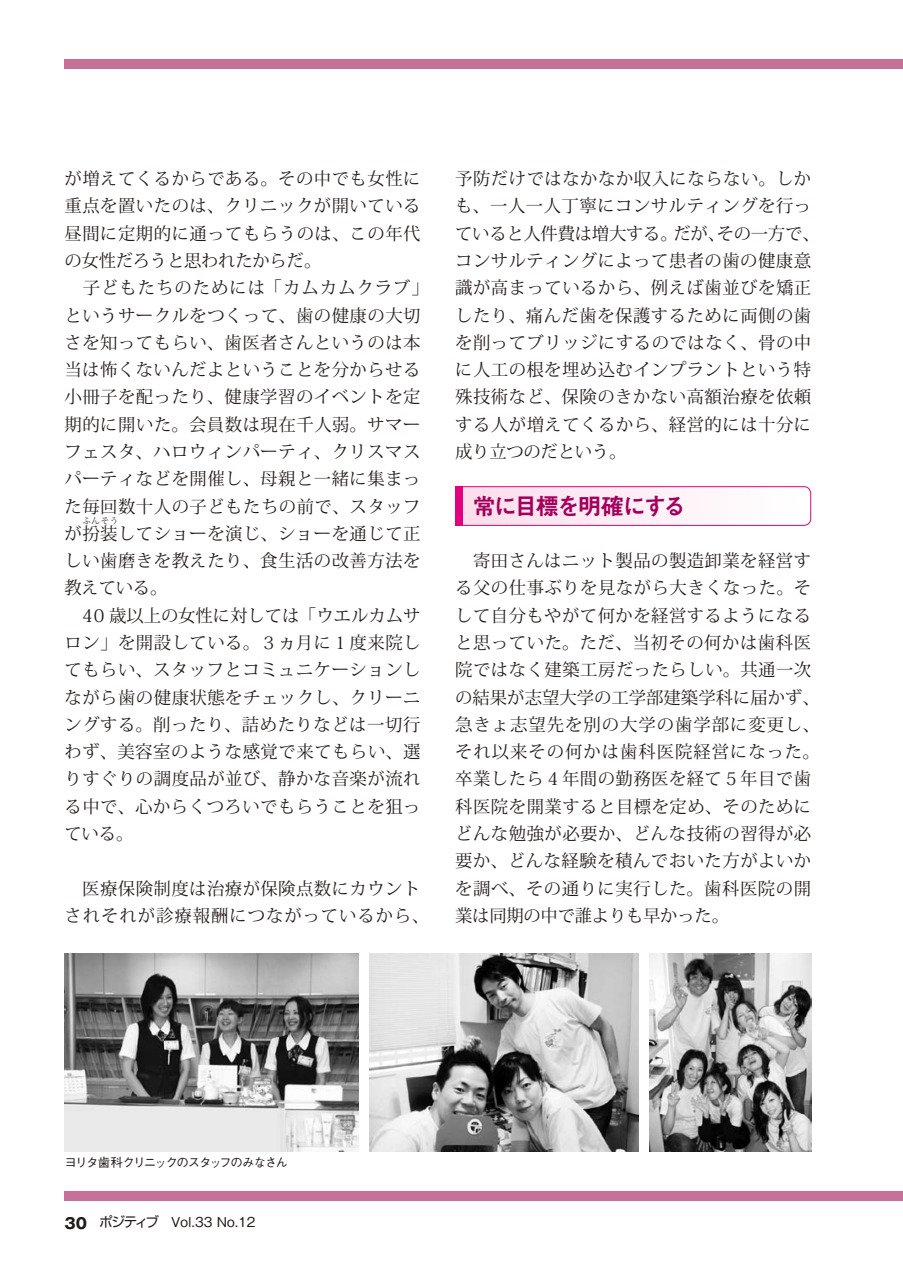
<style>
.page{position:relative;width:903px;height:1275px;background:#fff}
.page>*{position:absolute;margin:0;border:0;box-sizing:border-box;transform-origin:0 0}
.t1{font:23.62px "Midashi Go Pro MB31";letter-spacing:-.1em;color:#a4005b}
.t2{font:17.32px/27.3px "Koz Min Pro";letter-spacing:.03em;color:#231916}
.t3{font:500 13.65px "Gothic BBB Pro";color:#231916}
.t4{font:500 12.42px "Gothic BBB Pro";letter-spacing:-.105em;color:#231916}
.t5{font:8.75px "Koz Min Pro";color:#231916}
.s1{font-family:"Gothic MB101 Pro";font-weight:700;font-size:14.88px}
.s2{font-family:"Shin Go Pro";font-weight:400}
</style>
<div class="page">
<div style="left:64px;top:60px;width:839px;height:9px;background:#c77198"></div>
<div style="left:64px;top:1191px;width:839px;height:9px;background:#c77198"></div>
<img style="left:64px;top:953px;width:295px;height:199px">
<div style="left:456px;top:487px;width:355px;height:38px;background:linear-gradient(to right,#fad8e7,#fff);border-radius:7px"></div>
<div style="left:455px;top:486px;width:356px;height:40px;border:1px solid #e4007f;border-radius:7px"></div>
<div style="left:455px;top:486px;width:7px;height:40px;background:#e4007f"></div>
<img style="left:370px;top:953px;width:269px;height:199px">
<img style="left:649px;top:953px;width:162px;height:199px">
<p class="t2" style="left:64px;top:165px;width:366px">が増えてくるからである。その中でも女性に重点を置いたのは、クリニックが開いている昼間に定期的に通ってもらうのは、この年代の女性だろうと思われたからだ。<br>　子どもたちのためには「カムカムクラブ」というサークルをつくって、歯の健康の大切さを知ってもらい、歯医者さんというのは本当は怖くないんだよということを分からせる小冊子を配ったり、健康学習のイベントを定期的に開いた。会員数は現在千人弱。サマーフェスタ、ハロウィンパーティ、クリスマスパーティなどを開催し、母親と一緒に集まった毎回数十人の子どもたちの前で、スタッフが扮装してショーを演じ、ショーを通じて正</p>
<p class="t5" style="left:83px;top:514px;width:37px">ふんそう</p>
<p class="t2" style="left:64px;top:547px;width:358px">しい歯磨きを教えたり、食生活の改善方法を教えている。<br>　40 歳以上の女性に対しては「ウエルカムサロン」を開設している。３ヵ月に１度来院してもらい、スタッフとコミュニケーションしながら歯の健康状態をチェックし、クリーニングする。削ったり、詰めたりなどは一切行わず、美容室のような感覚で来てもらい、選りすぐりの調度品が並び、静かな音楽が流れる中で、心からくつろいでもらうことを狙っている。</p>
<p class="t2" style="left:64px;top:874px;width:366px">　医療保険制度は治療が保険点数にカウントされそれが診療報酬につながっているから、</p>
<p class="t2" style="left:455px;top:165px;width:366px">予防だけではなかなか収入にならない。しかも、一人一人丁寧にコンサルティングを行っていると人件費は増大する。だが、その一方で、コンサルティングによって患者の歯の健康意識が高まっているから、例えば歯並びを矯正したり、痛んだ歯を保護するために両側の歯を削ってブリッジにするのではなく、骨の中に人工の根を埋め込むインプラントという特殊技術など、保険のきかない高額治療を依頼する人が増えてくるから、経営的には十分に成り立つのだという。</p>
<h1 class="t1" style="left:472px;top:487px;width:215px">常に目標を明確にする</h1>
<p class="t2" style="left:455px;top:547px;width:366px">　寄田さんはニット製品の製造卸業を経営する父の仕事ぶりを見ながら大きくなった。そして自分もやがて何かを経営するようになると思っていた。ただ、当初その何かは歯科医院ではなく建築工房だったらしい。共通一次の結果が志望大学の工学部建築学科に届かず、急きょ志望先を別の大学の歯学部に変更し、それ以来その何かは歯科医院経営になった。卒業したら４年間の勤務医を経て５年目で歯科医院を開業すると目標を定め、そのためにどんな勉強が必要か、どんな技術の習得が必要か、どんな経験を積んでおいた方がよいかを調べ、その通りに実行した。歯科医院の開業は同期の中で誰よりも早かった。</p>
<p class="t4" style="left:64px;top:1153px;width:225px">ヨリタ歯科クリニックのスタッフのみなさん</p>
<p class="t3" style="left:64px;top:1211px;width:193px"><span class="s1">30</span> <span class="s2">ポジティブ</span> Vol.33 No.12</p>
</div>
